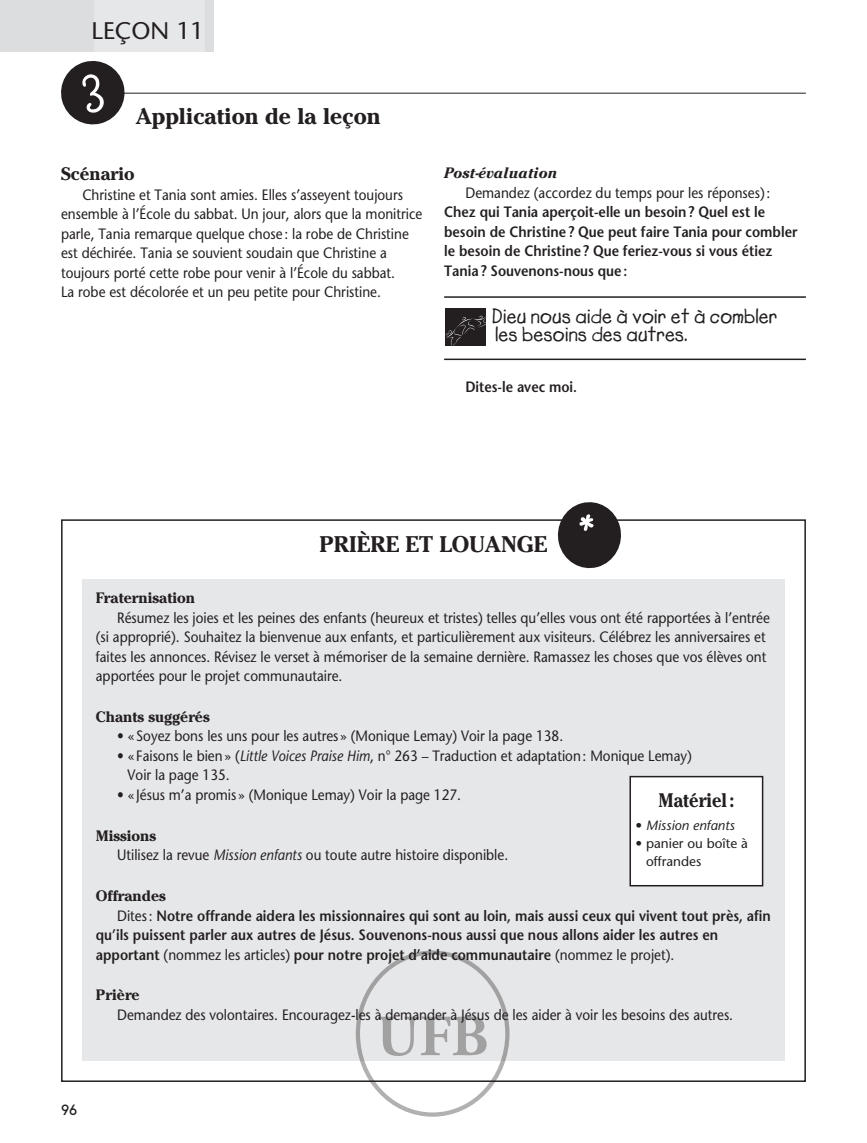
<style>
.page{position:relative;width:867px;height:1143px;background:#fff}
.page>*{position:absolute;margin:0;border:0;box-sizing:border-box;transform-origin:0 0}
.t1{font:700 58.05px "Adobe Garamond Pro";color:#231f20}
.t2{font:24px "Stone Sans";color:#231f20}
.t3{font:700 22.5px "Cheltenham";color:#231f20}
.t4{font:21px/18px "Lemonade ICG Bold";color:#231f20}
.t5{font:700 19.5px "Cheltenham";color:#231f20;scale:.9 1}
.t6{font:700 18px "Cheltenham";color:#231f20}
.t7{font:15px/19.5px "Stone Sans";color:#231f20;scale:.9 1}
.t8{font:600 15px/19.5px "Stone Sans";color:#231f20;scale:.9 1}
.t9{font:700 15px "Cheltenham";color:#231f20}
.t10{font:italic 700 15px "Cheltenham Std";color:#231f20}
.t11{font:700 15px "New Garden";color:#231f20}
.t12{font:13.5px/18px "Stone Sans";color:#231f20}
.t13{font:italic 13.5px "Stone Sans";color:#231f20}
.s1{font-style:italic}
.s2{font-weight:400}
.s3{font-style:normal}
</style>
<div class="page">
<hr style="left:109px;top:93px;width:696px;height:1px;background:#231f20">
<hr style="left:444px;top:296px;width:361px;height:2px;background:#231f20">
<hr style="left:444px;top:358px;width:361px;height:2px;background:#231f20">
<div style="left:445px;top:309px;width:40px;height:37px;background:#231f20"></div>
<svg style="left:445px;top:316px;width:40px;height:30px"></svg>
<div style="left:82px;top:579px;width:702px;height:481px;background:#e6e7e9"></div>
<div style="left:630px;top:777px;width:131px;height:108px;background:#fff"></div>
<div style="left:629px;top:776px;width:134px;height:110px;border:2px solid #231f20"></div>
<div style="left:355px;top:950px;width:154px;height:166px;border:4px solid #231f20;border-radius:50%"></div>
<svg style="left:61px;top:61px;width:67px;height:64px"></svg>
<svg style="left:554px;top:502px;width:70px;height:67px"></svg>
<h2 class="t2" style="left:91px;top:17px;width:114px">LEÇON 11</h2>
<h3 class="t3" style="left:136px;top:102px;width:246px">Application de la leçon</h3>
<p class="t6" style="left:61px;top:162px;width:75px">Scénario</p>
<p class="t7" style="left:61px;top:185px;width:403px;text-indent:21px">Christine et Tania sont amies. Elles s’asseyent toujours ensemble à l’École du sabbat. Un jour, alors que la monitrice parle, Tania remarque quelque chose : la robe de Christine est déchirée. Tania se souvient soudain que Christine a toujours porté cette robe pour venir à l’École du sabbat.<br>La robe est décolorée et un peu petite pour Christine.</p>
<p class="t10" style="left:444px;top:164px;width:115px">Post-évaluation</p>
<p class="t7" style="left:465px;top:182px;width:340px">Demandez (accordez du temps pour les réponses) :</p>
<p class="t8" style="left:444px;top:202px;width:394px">Chez qui Tania aperçoit-elle un besoin ? Quel est le besoin de Christine ? Que peut faire Tania pour combler le besoin de Christine ? Que feriez-vous si vous étiez Tania ? Souvenons-nous que :</p>
<h3 class="t4" style="left:491px;top:308px;width:287px">Dieu nous aide à voir et à combler les besoins des autres.</h3>
<p class="t8" style="left:465px;top:376px;width:125px">Dites-le avec moi.</p>
<h3 class="t3" style="left:319px;top:530px;width:229px">PRIÈRE ET LOUANGE</h3>
<p class="t9" style="left:96px;top:588px;width:101px">Fraternisation</p>
<p class="t7" style="left:96px;top:607px;width:750px;text-indent:21px">Résumez les joies et les peines des enfants (heureux et tristes) telles qu’elles vous ont été rapportées à l’entrée (si approprié). Souhaitez la bienvenue aux enfants, et particulièrement aux visiteurs. Célébrez les anniversaires et faites les annonces. Révisez le verset à mémoriser de la semaine dernière. Ramassez les choses que vos élèves ont apportées pour le projet communautaire.</p>
<p class="t9" style="left:96px;top:707px;width:115px">Chants suggérés</p>
<p class="t7" style="left:117px;top:726px;width:497px">• « Soyez bons les uns pour les autres » (Monique Lemay) Voir la page 138.</p>
<p class="t7" style="left:127px;top:746px;width:628px;text-indent:-10px">• « Faisons le bien » (<span class="s1">Little Voices Praise Him</span>, n° 263 – Traduction et adaptation : Monique Lemay)<br>Voir la page 135.</p>
<p class="t7" style="left:117px;top:785px;width:383px">• « Jésus m’a promis » (Monique Lemay) Voir la page 127.</p>
<p class="t9" style="left:96px;top:826px;width:62px">Missions</p>
<p class="t7" style="left:117px;top:845px;width:436px">Utilisez la revue <span class="s1">Mission enfants</span> ou toute autre histoire disponible.</p>
<p class="t9" style="left:96px;top:886px;width:71px">Offrandes</p>
<p class="t8" style="left:96px;top:905px;width:751px;text-indent:21px"><span class="s2">Dites :</span> Notre offrande aidera les missionnaires qui sont au loin, mais aussi ceux qui vivent tout près, afin qu’ils puissent parler aux autres de Jésus. Souvenons-nous aussi que nous allons aider les autres en apportant <span class="s2">(nommez les articles)</span> pour notre projet d’aide communautaire <span class="s2">(nommez le projet).</span></p>
<p class="t9" style="left:96px;top:985px;width:45px">Prière</p>
<p class="t7" style="left:117px;top:1004px;width:685px">Demandez des volontaires. Encouragez-les à demander à Jésus de les aider à voir les besoins des autres.</p>
<h3 class="t5" style="left:658px;top:788px;width:85px">Matériel :</h3>
<p class="t13" style="left:635px;top:816px;width:101px"><span class="s3">•</span> Mission enfants</p>
<p class="t12" style="left:645px;top:833px;width:103px;text-indent:-11px">• panier ou boîte à offrandes</p>
<h1 class="t1" style="left:376px;top:1002px;width:113px">UFB</h1>
<p class="t11" style="left:61px;top:1101px;width:18px">96</p>
</div>
